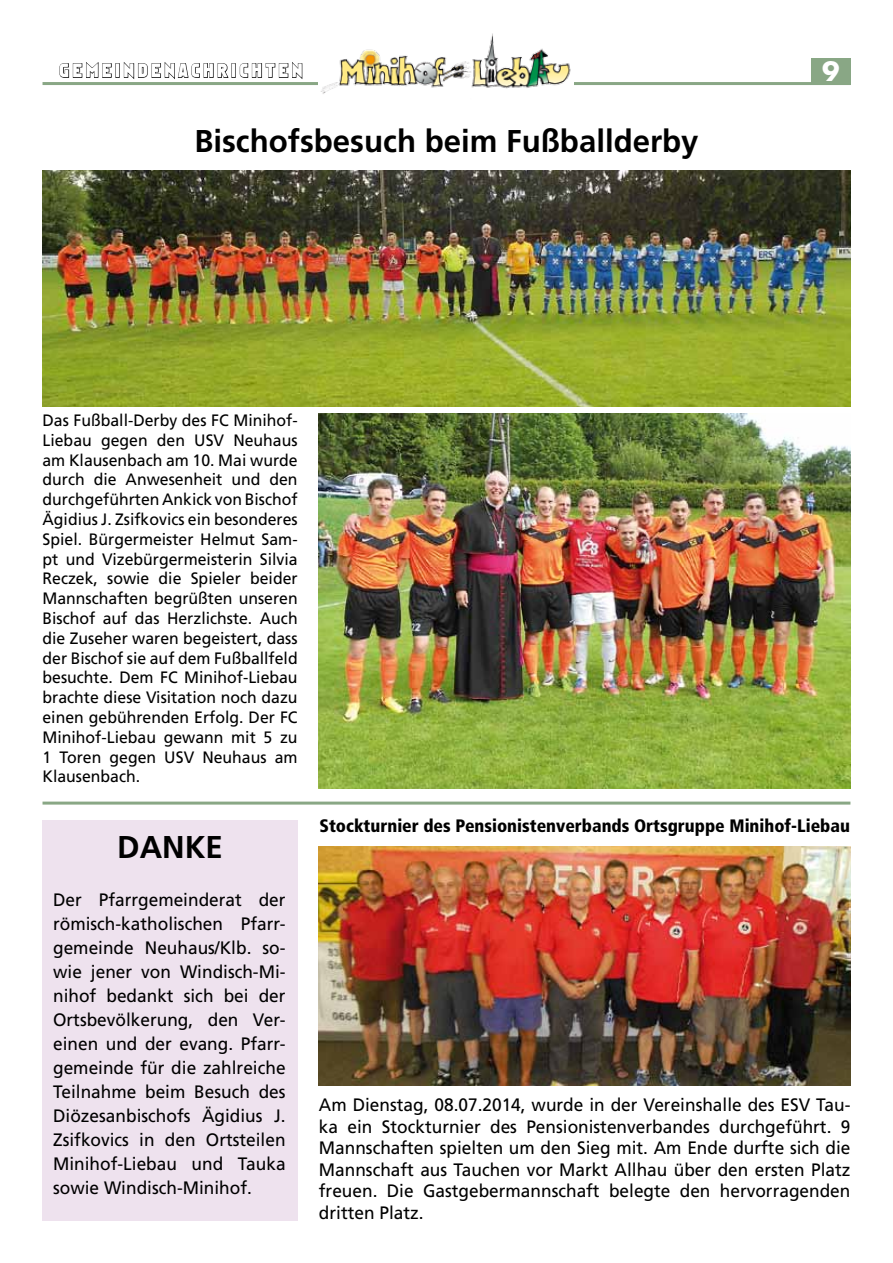
<style>
.page{position:relative;width:893px;height:1263px;background:#fff}
.page>*{position:absolute;margin:0;border:0;box-sizing:border-box;transform-origin:0 0}
.t1{font:700 31.5px "Frutiger";color:#000}
.t2{font:700 25.5px "Futura";color:#fff}
.t3{font:18px/24px "Frutiger";color:#000;text-align:justify;scale:.96 1}
.t4{font:900 condensed 18px "Frutiger";color:#000}
.t5{font:18px "Narbonne";letter-spacing:.21em;color:#fff}
.t6{font:16.5px/19.8px "Frutiger";color:#000;text-align:justify;scale:.96 1}
</style>
<div class="page">
<hr style="left:43px;top:801px;width:807px;height:3px;background:#89a785">
<hr style="left:43px;top:82px;width:807px;height:3px;background:#89a785">
<div style="left:811px;top:58px;width:39px;height:27px;background:#89a785"></div>
<img style="left:319px;top:33px;width:255px;height:61px">
<svg style="left:59px;top:62px;width:53px;height:16px"></svg>
<div style="left:115px;top:63px;width:5px;height:15px;border:1px solid #000"></div>
<svg style="left:124px;top:62px;width:105px;height:17px"></svg>
<div style="left:231px;top:63px;width:5px;height:15px;border:1px solid #000"></div>
<svg style="left:239px;top:62px;width:64px;height:17px"></svg>
<div style="left:43px;top:820px;width:255px;height:400px;background:#eee2ee"></div>
<img style="left:43px;top:170px;width:807px;height:236px">
<img style="left:319px;top:413px;width:531px;height:376px">
<img style="left:319px;top:846px;width:531px;height:240px">
<p class="t5" style="left:59px;top:61px;width:244px">GEMEINDENACHRICHTEN</p>
<h2 class="t2" style="left:822px;top:54px;width:19px">9</h2>
<h1 class="t1" style="left:194px;top:122px;width:506px">Bischofsbesuch beim Fußballderby</h1>
<p class="t6" style="left:43px;top:410px;width:267px">Das Fußball-Derby des FC Minihof-Liebau gegen den USV Neuhaus am Klausenbach am 10. Mai wurde durch die Anwesenheit und den durchgeführten Ankick von Bischof Ägidius J. Zsifkovics ein besonderes Spiel. Bürgermeister Helmut Sam&shy;pt und Vizebürgermeisterin Silvia Reczek, sowie die Spieler beider Mannschaften begrüßten unseren Bischof auf das Herzlichste. Auch die Zuseher waren begeistert, dass der Bischof sie auf dem Fußballfeld besuchte. Dem FC Minihof-Liebau brachte diese Visitation noch dazu einen gebührenden Erfolg. Der FC Minihof-Liebau gewann mit 5 zu 1 Toren gegen USV Neuhaus am Klausenbach.</p>
<h1 class="t1" style="left:117px;top:828px;width:107px">DANKE</h1>
<p class="t3" style="left:53px;top:887px;width:244px">Der Pfarrgemeinderat der römisch-katholischen Pfarr&shy;gemeinde Neuhaus/Klb. so&shy;wie jener von Windisch-Mi&shy;nihof bedankt sich bei der Ortsbevölkerung, den Ver&shy;einen und der evang. Pfarr&shy;gemeinde für die zahlreiche Teilnahme beim Besuch des Diözesanbischofs Ägidius J.<br>Zsifkovics in den Ortsteilen Minihof-Liebau und Tauka sowie Windisch-Minihof.</p>
<p class="t4" style="left:319px;top:815px;width:532px">Stockturnier des Pensionistenverbands Ortsgruppe Minihof-Liebau</p>
<p class="t3" style="left:319px;top:1094px;width:555px;line-height:21.6px">Am Dienstag, 08.07.2014, wurde in der Vereinshalle des ESV Tau&shy;ka ein Stockturnier des Pensionistenverbandes durchgeführt. 9<br>Mannschaften spielten um den Sieg mit. Am Ende durfte sich die Mannschaft aus Tauchen vor Markt Allhau über den ersten Platz freuen. Die Gastgebermannschaft belegte den hervorragenden dritten Platz.</p>
</div>
